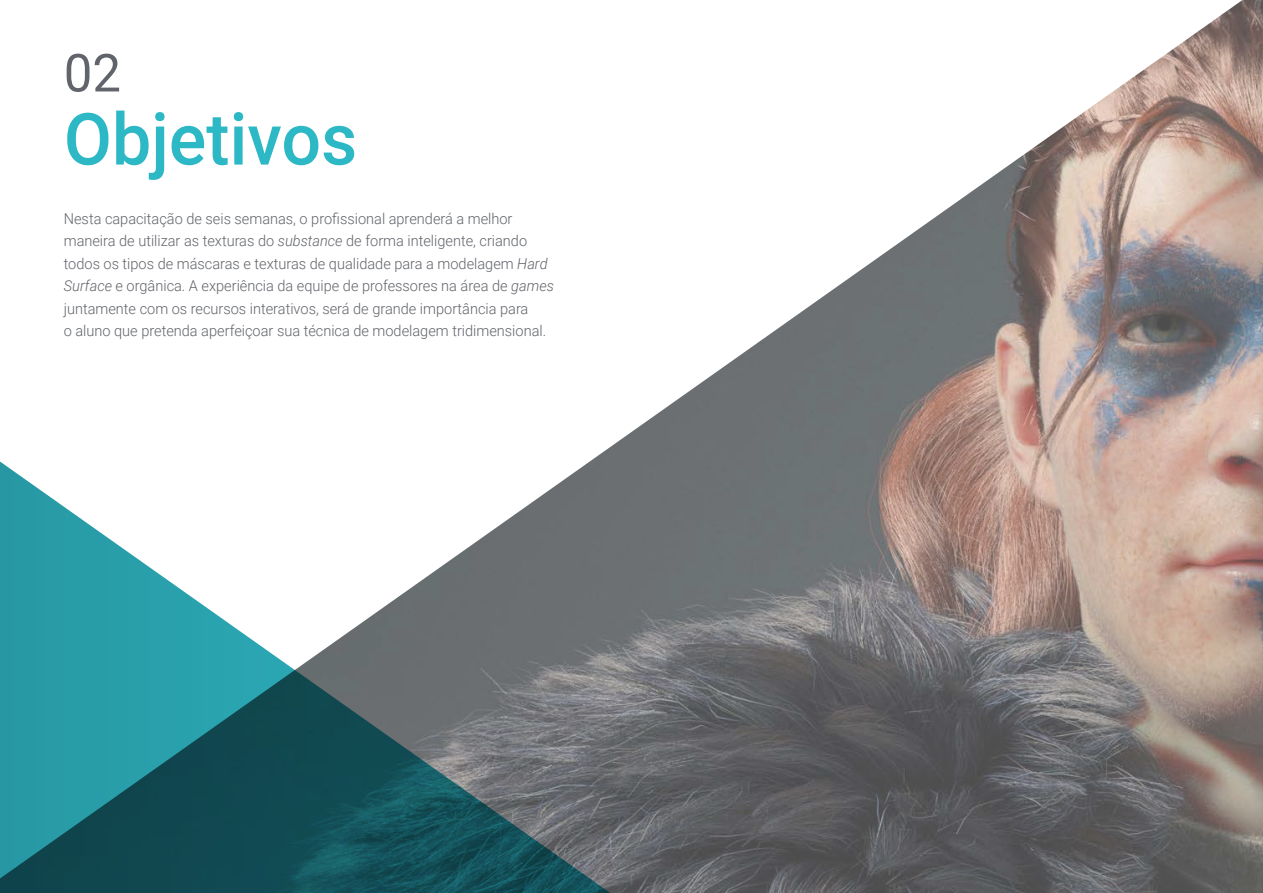
<style>
.page{position:relative;width:1263px;height:893px;background:#fff}
.page>*{position:absolute;margin:0;border:0;box-sizing:border-box;transform-origin:0 0}
.t1{font:500 72px "Roboto";color:#2db8c5}
.t2{font:52.5px "Roboto";color:#61646a}
.t3{font:300 15px/22.5px "Roboto";color:#61646a}
.s1{font-style:italic}
</style>
<div class="page">
<img style="left:612px;top:0;width:651px;height:893px">
<svg style="left:0;top:446px;width:640px;height:447px"></svg>
<h2 class="t2" style="left:64px;top:36px;width:59px">02</h2>
<h1 class="t1" style="left:64px;top:89px;width:295px">Objetivos</h1>
<p class="t3" style="left:64px;top:207px;width:492px">Nesta capacitação de seis semanas, o profissional aprenderá a melhor maneira de utilizar as texturas do <span class="s1">substance</span> de forma inteligente, criando todos os tipos de máscaras e texturas de qualidade para a modelagem <span class="s1">Hard Surface</span> e orgânica. A experiência da equipe de professores na área de <span class="s1">games </span>juntamente com os recursos interativos, será de grande importância para<br>o aluno que pretenda aperfeiçoar sua técnica de modelagem tridimensional.</p>
</div>
